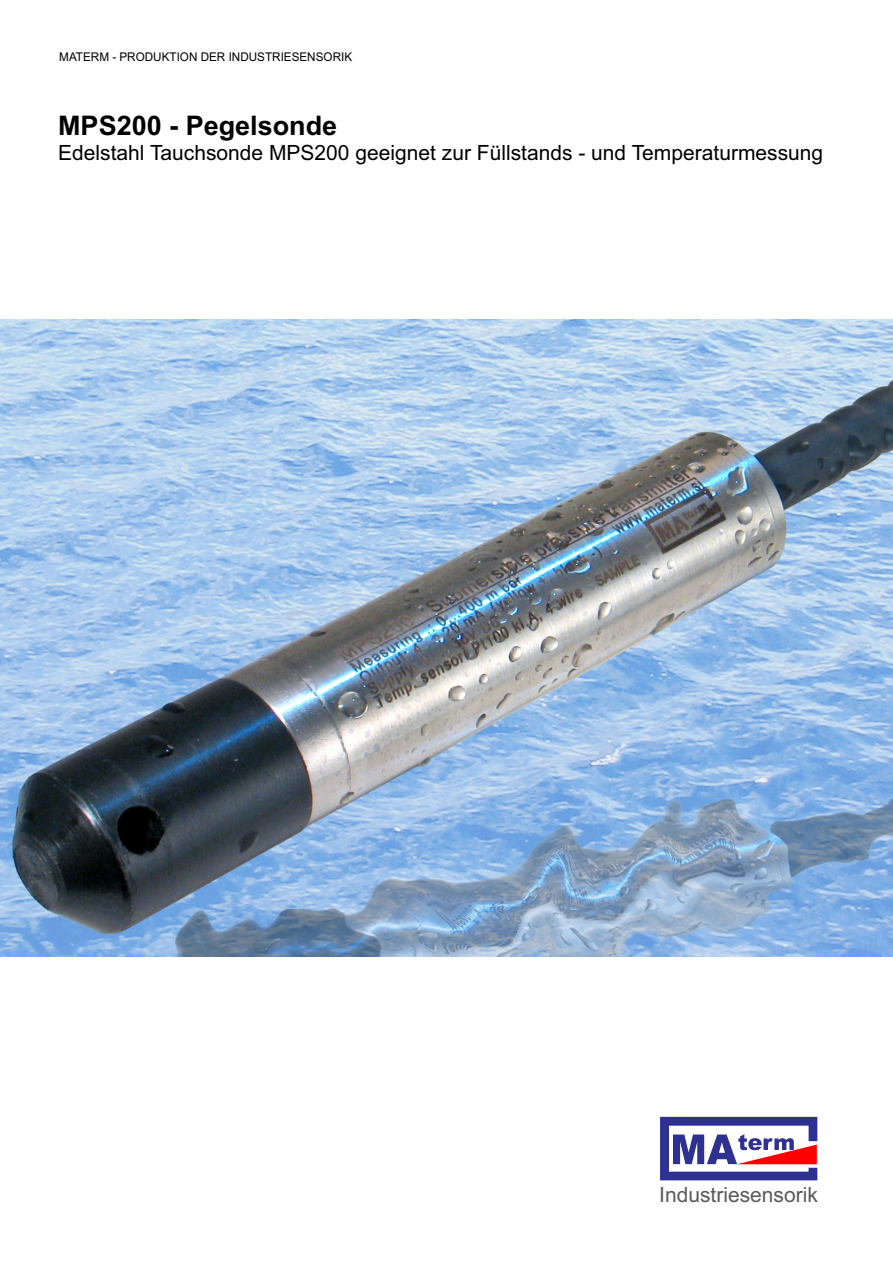
<style>
.page{position:relative;width:893px;height:1263px;background:#fff}
.page>*{position:absolute;margin:0;border:0;box-sizing:border-box;transform-origin:0 0}
.t1{font:700 27px "Arial";color:#000}
.t2{font:21px "Arial";color:#000}
.t3{font:21px "Arial";color:#58595b}
.t4{font:12px "Arial";color:#000}
</style>
<div class="page">
<svg style="left:661px;top:1117px;width:156px;height:63px"></svg>
<img style="left:0;top:320px;width:893px;height:637px">
<p class="t4" style="left:59px;top:53px;width:294px">MATERM - PRODUKTION DER INDUSTRIESENSORIK</p>
<p class="t1" style="left:58px;top:115px;width:281px">MPS200 - Pegelsonde</p>
<p class="t2" style="left:58px;top:144px;width:766px">Edelstahl Tauchsonde MPS200 geeignet zur Füllstands - und Temperaturmessung</p>
<p class="t3" style="left:659px;top:1186px;width:160px">Industriesensorik</p>
</div>
